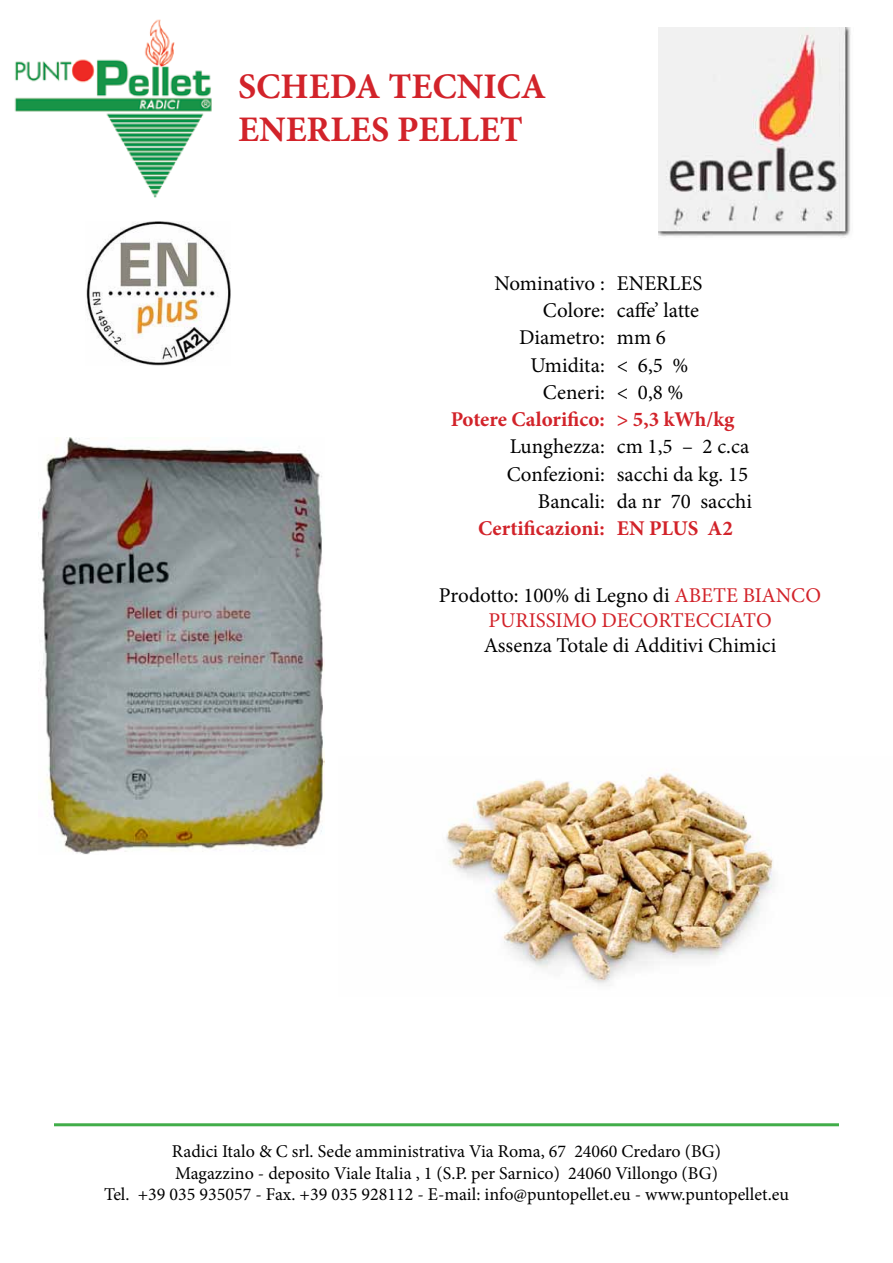
<style>
.page{position:relative;width:893px;height:1263px;background:#fff}
.page>*{position:absolute;margin:0;border:0;box-sizing:border-box;transform-origin:0 0}
.t1{font:700 36px/43.2px "Minion Pro";color:#d2232a}
.t2{font:21px/27.3px "Minion Pro";color:#000;text-align:right}
.t3{font:21px/25.2px "Minion Pro";color:#d2232a;text-align:center}
.t4{font:700 21px "Minion Pro";color:#d2232a}
.t5{font:18px/21.6px "Minion Pro";color:#000;text-align:center}
.s1{color:#000}
</style>
<div class="page">
<img style="left:14px;top:19px;width:198px;height:179px">
<img style="left:446px;top:769px;width:327px;height:217px">
<hr style="left:54px;top:1123px;width:785px;height:3px;background:#41ad49">
<img style="left:658px;top:28px;width:193px;height:210px">
<img style="left:38px;top:437px;width:287px;height:417px">
<img style="left:86px;top:221px;width:145px;height:144px">
<h1 class="t1" style="left:238px;top:64px;width:310px">SCHEDA TECNICA<br>ENERLES PELLET</h1>
<p class="t2" style="left:494px;top:270px;width:210px">Nominativo : ENERLES</p>
<p class="t2" style="left:543px;top:297px;width:158px">Colore: caffe’ latte</p>
<p class="t2" style="left:519px;top:324px;width:148px">Diametro: mm 6</p>
<p class="t2" style="left:530px;top:351px;width:159px">Umidita: &lt; 6,5 %</p>
<p class="t2" style="left:543px;top:379px;width:142px">Ceneri: &lt; 0,8 %</p>
<p class="t4" style="left:451px;top:405px;width:285px">Potere Calorifico: &gt; 5,3 kWh/kg</p>
<p class="t2" style="left:507px;top:433px;width:247px">Lunghezza: cm 1,5 – 2 c.ca<br>Confezioni: sacchi da kg. 15<br>Bancali: da nr 70 sacchi</p>
<p class="t4" style="left:478px;top:514px;width:256px">Certificazioni: EN PLUS A2</p>
<p class="t3" style="left:439px;top:582px;width:384px"><span class="s1">Prodotto: 100% di Legno di</span> ABETE BIANCO<br>PURISSIMO DECORTECCIATO</p>
<p class="t2" style="left:484px;top:632px;width:294px">Assenza Totale di Additivi Chimici</p>
<p class="t5" style="left:104px;top:1140px;width:686px">Radici Italo &amp; C srl. Sede amministrativa Via Roma, 67 24060 Credaro (BG)<br>Magazzino - deposito Viale Italia , 1 (S.P. per Sarnico) 24060 Villongo (BG)<br>Tel. +39 035 935057 - Fax. +39 035 928112 - E-mail: info@puntopellet.eu - www.puntopellet.eu</p>
</div>
